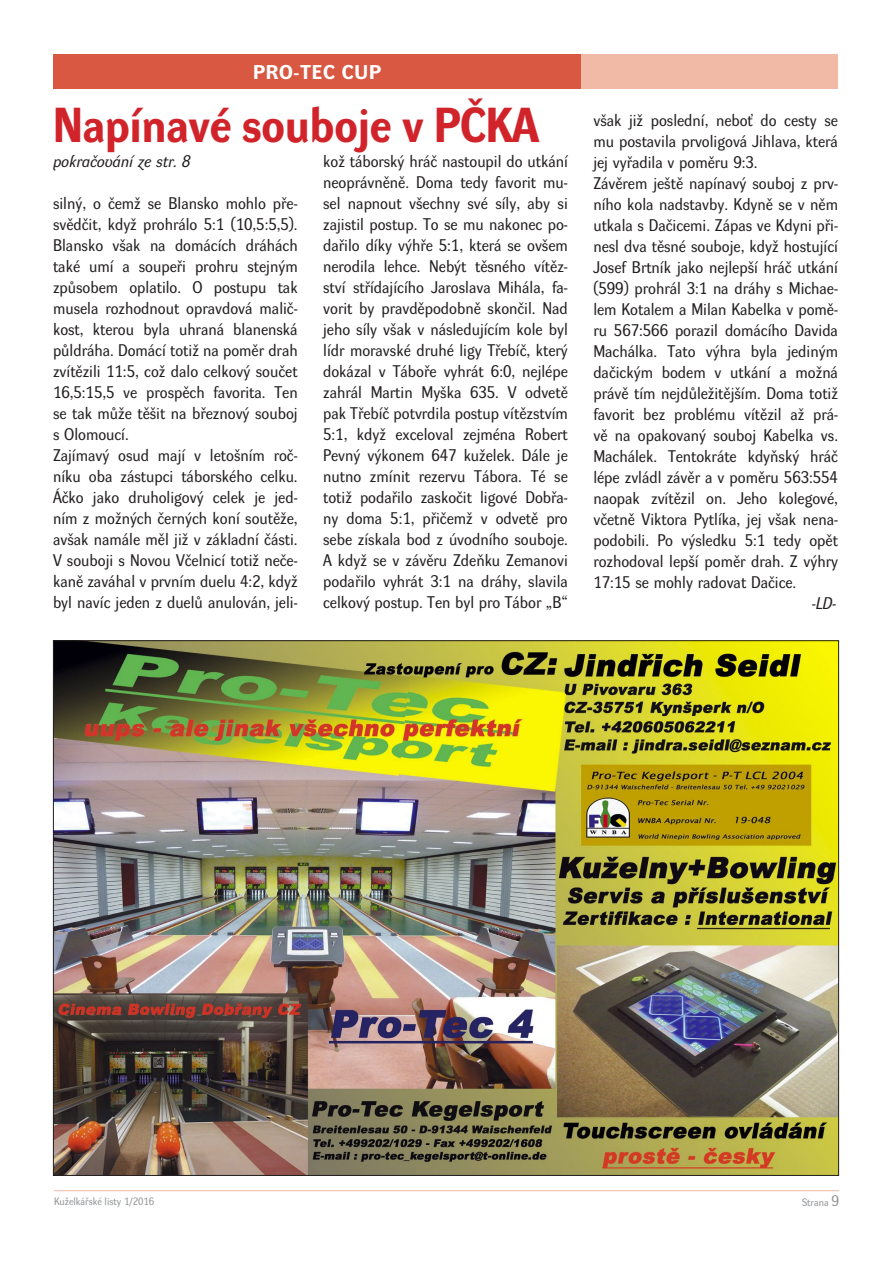
<style>
.page{position:relative;width:893px;height:1263px;background:#fff}
.page>*{position:absolute;margin:0;border:0;box-sizing:border-box;transform-origin:0 0}
.t1{font:800 48px "Dynamo RCE";color:#d1232a}
.t2{font:800 19.5px "Dynamo RECE";letter-spacing:.05em;color:#fff}
.t3{font:16.5px/21px "Dynamo RCE";color:#231f20}
.t4{font:italic 16.5px "Dynamo RCE";color:#231f20}
.t5{font:10.5px "Dynamo RCE";color:#939598}
.s1{font-size:15px}
</style>
<div class="page">
<hr style="left:54px;top:1190px;width:785px;height:1px;background:#f0baa6">
<div style="left:581px;top:54px;width:257px;height:34px;background:#f0baa6"></div>
<div style="left:53px;top:54px;width:528px;height:34px;background:#d95842"></div>
<img style="left:55px;top:642px;width:782px;height:532px">
<p class="t2" style="left:253px;top:61px;width:129px">PRO-TEC CUP</p>
<h1 class="t1" style="left:53px;top:98px;width:487px">Napínavé souboje v PČKA</h1>
<p class="t4" style="left:53px;top:152px;width:139px">pokračování ze str. 8</p>
<p class="t3" style="left:53px;top:193px;width:246px">silný, o čemž se Blansko mohlo pře&shy;svědčit, když prohrálo 5:1 (10,5:5,5).<br>Blansko však na domácích dráhách také umí a soupeři prohru stejným způsobem oplatilo. O postupu tak musela rozhodnout opravdová malič&shy;kost, kterou byla uhraná blanenská půldráha. Domácí totiž na poměr drah zvítězili 11:5, což dalo celkový součet 16,5:15,5 ve prospěch favorita. Ten se tak může těšit na březnový souboj s Olomoucí.<br>Zajímavý osud mají v letošním roč&shy;níku oba zástupci táborského celku.<br>Áčko jako druholigový celek je jed&shy;ním z možných černých koní soutěže, avšak namále měl již v základní části.<br>V souboji s Novou Včelnicí totiž neče&shy;kaně zaváhal v prvním duelu 4:2, když byl navíc jeden z duelů anulován, jeli-</p>
<p class="t3" style="left:323px;top:151px;width:246px;text-align:justify">kož táborský hráč nastoupil do utkání neoprávněně. Doma tedy favorit mu&shy;sel napnout všechny své síly, aby si zajistil postup. To se mu nakonec po&shy;dařilo díky výhře 5:1, která se ovšem nerodila lehce. Nebýt těsného vítěz&shy;ství střídajícího Jaroslava Mihála, fa&shy;vorit by pravděpodobně skončil. Nad jeho síly však v následujícím kole byl lídr moravské druhé ligy Třebíč, který dokázal v Táboře vyhrát 6:0, nejlépe zahrál Martin Myška 635. V odvetě pak Třebíč potvrdila postup vítězstvím 5:1, když exceloval zejména Robert Pevný výkonem 647 kuželek. Dále je nutno zmínit rezervu Tábora. Té se totiž podařilo zaskočit ligové Dobřa&shy;ny doma 5:1, přičemž v odvetě pro sebe získala bod z úvodního souboje.<br>A když se v závěru Zdeňku Zemanovi podařilo vyhrát 3:1 na dráhy, slavila celkový postup. Ten byl pro Tábor „B“</p>
<p class="t3" style="left:593px;top:109px;width:246px">však již poslední, neboť do cesty se mu postavila prvoligová Jihlava, která jej vyřadila v poměru 9:3.<br>Závěrem ještě napínavý souboj z prv&shy;ního kola nadstavby. Kdyně se v něm utkala s Dačicemi. Zápas ve Kdyni při&shy;nesl dva těsné souboje, když hostující Josef Brtník jako nejlepší hráč utkání (599) prohrál 3:1 na dráhy s Michae&shy;lem Kotalem a Milan Kabelka v pomě&shy;ru 567:566 porazil domácího Davida Machálka. Tato výhra byla jediným dačickým bodem v utkání a možná právě tím nejdůležitějším. Doma totiž favorit bez problému vítězil až prá&shy;vě na opakovaný souboj Kabelka vs.<br>Machálek. Tentokráte kdyňský hráč lépe zvládl závěr a v poměru 563:554 naopak zvítězil on. Jeho kolegové, včetně Viktora Pytlíka, jej však nena&shy;podobili. Po výsledku 5:1 tedy opět rozhodoval lepší poměr drah. Z výhry 17:15 se mohly radovat Dačice.</p>
<p class="t4" style="left:812px;top:594px;width:26px">-LD-</p>
<p class="t5" style="left:54px;top:1195px;width:102px">Kuželkářské listy 1/2016</p>
<p class="t5" style="left:802px;top:1197px;width:38px">Strana <span class="s1">9</span></p>
</div>
